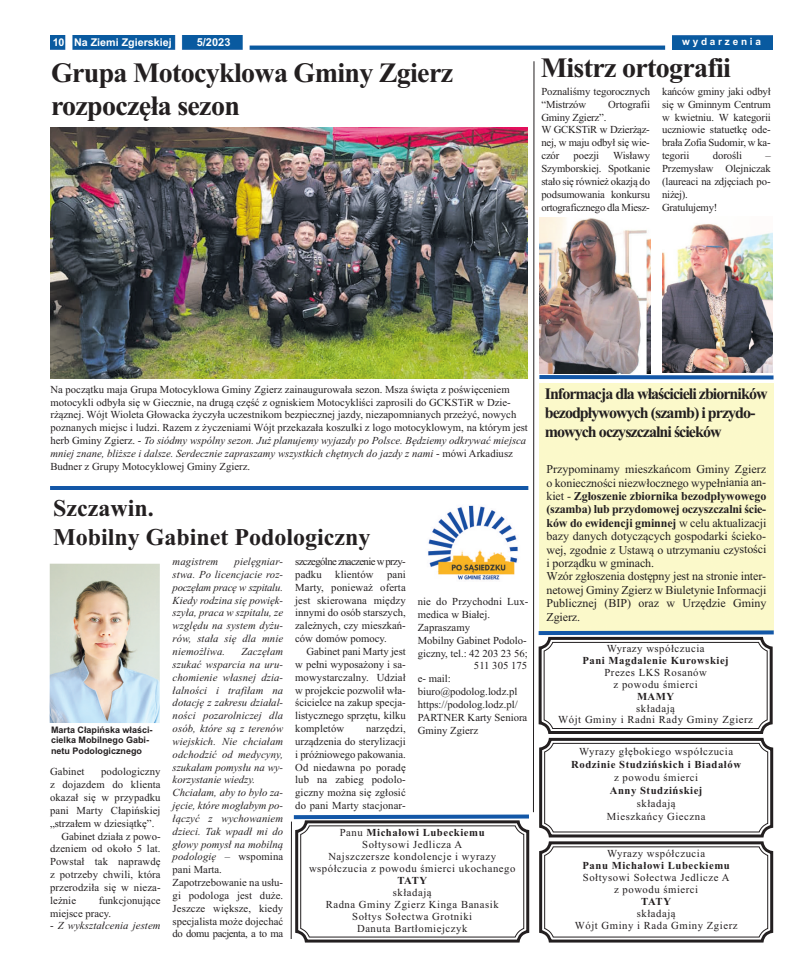
<style>
.page{position:relative;width:794px;height:978px;background:#fff}
.page>*{position:absolute;margin:0;border:0;box-sizing:border-box;transform-origin:0 0}
.t1{font:700 28px/33.6px "Times New Roman";letter-spacing:-.025em;color:#231f20}
.t2{font:700 24px/28.8px "Times New Roman";color:#231f20}
.t3{font:700 16px/19.2px "Times New Roman";letter-spacing:-.06em;color:#231f20}
.t4{font:12px/13.4px "Times New Roman";letter-spacing:-.01em;color:#231f20}
.t5{font:700 11px "Arial";color:#fff}
.t6{font:10.7px/12.8px "Times New Roman";color:#231f20;text-align:justify}
.t7{font:italic 10.7px/12.8px "Times New Roman";letter-spacing:.01em;color:#231f20;text-align:justify}
.t8{font:10.7px/12px "Times New Roman";letter-spacing:.05em;color:#231f20;text-align:center}
.t9{font:700 10.7px "Times New Roman";letter-spacing:.05em;color:#231f20}
.t10{font:10.7px/12.8px "Times New Roman";letter-spacing:-.02em;color:#231f20}
.t11{font:10.7px/12.8px "Times New Roman";letter-spacing:-.055em;color:#231f20}
.t12{font:700 10.7px "Arial";color:#fff}
.t13{font:700 10px "Arial";letter-spacing:.28em;color:#fff}
.t14{font:700 9px/10.8px "Arial";color:#231f20}
.s1{font-style:italic}
.s2{font-style:normal}
.s3{font-weight:700}
</style>
<div class="page">
<img style="left:50px;top:35px;width:722px;height:14px">
<img style="left:50px;top:128px;width:240px;height:251px">
<hr style="left:50px;top:486px;width:478px;height:4px;background:#1357a7">
<img style="left:50px;top:564px;width:110px;height:159px">
<img style="left:290px;top:61px;width:484px;height:882px">
<hr style="left:291px;top:822px;width:1px;height:117px;background:#231f20">
<p class="t12" style="left:53px;top:36px;width:120px">10 Na Ziemi Zgierskiej</p>
<p class="t5" style="left:197px;top:36px;width:35px">5/2023</p>
<p class="t13" style="left:682px;top:36px;width:80px">wydarzenia</p>
<h1 class="t1" style="left:51px;top:55px;width:404px">Grupa Motocyklowa Gminy Zgierz rozpoczęła sezon</h1>
<h1 class="t1" style="left:540px;top:50px;width:192px">Mistrz ortografii</h1>
<p class="t6" style="left:541px;top:85px;width:110px">Poznaliśmy tegorocznych “Mistrzów</p>
<p class="t6" style="left:608px;top:98px;width:43px">Ortografii</p>
<p class="t10" style="left:541px;top:111px;width:110px">Gminy Zgierz”.<br>W GCKSTiR w Dzierżąz&shy;nej, w maju odbył się wie&shy;czór</p>
<p class="t6" style="left:573px;top:149px;width:27px">poezji</p>
<p class="t6" style="left:541px;top:149px;width:110px;text-indent:72px">Wisławy Szymborskiej. Spotkanie stało się również okazją do podsumowania konkursu ortograficznego dla Miesz-</p>
<p class="t6" style="left:662px;top:85px;width:110px">kańców gminy jaki odbył się w Gminnym Centrum w kwietniu. W kategorii uczniowie statuetkę ode&shy;brała Zofia Sudomir, w ka&shy;tegorii</p>
<p class="t6" style="left:713px;top:149px;width:31px">dorośli</p>
<p class="t6" style="left:662px;top:149px;width:110px;text-align:left;text-indent:103px">–<br>Przemysław Olejniczak (laureaci na zdjęciach po&shy;niżej).<br>Gratulujemy!</p>
<p class="t6" style="left:50px;top:383px;width:479px;text-align:left">Na początku maja Grupa Motocyklowa Gminy Zgierz zainaugurowała sezon. Msza święta z poświęceniem motocykli odbyła się w Giecznie, na drugą część z ogniskiem Motocykliści zaprosili do GCKSTiR w Dzie&shy;rżąznej. Wójt Wioleta Głowacka życzyła uczestnikom bezpiecznej jazdy, niezapomnianych przeżyć, nowych poznanych miejsc i ludzi. Razem z życzeniami Wójt przekazała koszulki z logo motocyklowym, na którym jest herb Gminy Zgierz. - <span class="s1">To siódmy wspólny sezon. Już planujemy wyjazdy po Polsce. Będziemy odkrywać miejsca mniej znane, bliższe i dalsze. Serdecznie zapraszamy wszystkich chętnych do jazdy z nami</span> - mówi Arkadiusz Budner z Grupy Motocyklowej Gminy Zgierz.</p>
<h2 class="t2" style="left:53px;top:493px;width:319px">Szczawin.<br>Mobilny Gabinet Podologiczny</h2>
<p class="t14" style="left:51px;top:724px;width:103px">Marta Cłapińska właści&shy;cielka Mobilnego Gabi&shy;netu Podologicznego</p>
<p class="t6" style="left:50px;top:765px;width:36px">Gabinet</p>
<p class="t6" style="left:101px;top:765px;width:61px">podologiczny</p>
<p class="t6" style="left:50px;top:778px;width:112px">z dojazdem do klienta</p>
<p class="t6" style="left:50px;top:791px;width:112px">okazał się w przypadku</p>
<p class="t6" style="left:50px;top:804px;width:112px">pani Marty Cłapińskiej</p>
<p class="t6" style="left:50px;top:817px;width:106px">„strzałem w dziesiątkę”.</p>
<p class="t6" style="left:61px;top:829px;width:101px">Gabinet działa z powo-</p>
<p class="t6" style="left:50px;top:842px;width:112px">dzeniem od około 5 lat.</p>
<p class="t6" style="left:50px;top:855px;width:112px">Powstał tak naprawdę</p>
<p class="t6" style="left:50px;top:868px;width:112px">z potrzeby chwili, która</p>
<p class="t6" style="left:50px;top:881px;width:112px">przerodziła się w nieza-</p>
<p class="t6" style="left:50px;top:894px;width:28px">leżnie</p>
<p class="t6" style="left:50px;top:894px;width:112px;text-indent:49px">funkcjonujące miejsce pracy.</p>
<p class="t7" style="left:50px;top:919px;width:112px"><span class="s2">-</span> Z wykształcenia jestem</p>
<p class="t7" style="left:173px;top:555px;width:112px;text-indent:62px">pielęgniar&shy;stwa. Po licencjacie roz&shy;poczęłam pracę w szpitalu.<br>Kiedy rodzina się powięk&shy;szyła, praca w szpitalu, ze względu na system dyżu&shy;rów, stała się dla mnie niemożliwa.</p>
<p class="t7" style="left:173px;top:555px;width:47px">magistrem</p>
<p class="t7" style="left:173px;top:645px;width:112px;text-align:left;text-indent:69px">Zaczęłam szukać wsparcia na uru&shy;chomienie własnej dzia&shy;łalności i trafiłam na dotację z zakresu działal&shy;ności pozarolniczej dla osób, które są z terenów wiejskich. Nie chciałam odchodzić od medycyny, szukałam pomysłu na wy&shy;korzystanie wiedzy.<br>Chciałam, aby to było za&shy;jęcie, które mogłabym po&shy;łączyć z wychowaniem dzieci. Tak wpadł mi do głowy pomysł na mobilną podologię <span class="s2">– wspomina pani Marta.<br>Zapotrzebowanie na usłu&shy;gi podologa jest duże.<br>Jeszcze większe, kiedy specjalista może dojechać do domu pacjenta, a to ma</span></p>
<p class="t11" style="left:295px;top:555px;width:112px">szczególne znaczenie w przy&shy;padku</p>
<p class="t6" style="left:295px;top:568px;width:112px;text-indent:92px">pani Marty, ponieważ oferta jest skierowana między innymi do osób starszych, zależnych, czy mieszkań&shy;ców domów pomocy.</p>
<p class="t6" style="left:295px;top:645px;width:112px;text-indent:11px">Gabinet pani Marty jest w pełni wyposażony i sa&shy;mowystarczalny. Udział w projekcie pozwolił wła&shy;ścicielce na zakup specja&shy;listycznego sprzętu, kilku kompletów</p>
<p class="t6" style="left:335px;top:568px;width:40px">klientów</p>
<p class="t6" style="left:295px;top:722px;width:112px;text-indent:71px">narzędzi, urządzenia do sterylizacji i próżniowego pakowania.<br>Od niedawna po poradę lub na zabieg podolo&shy;giczny można się zgłosić do pani Marty stacjonar-</p>
<p class="t6" style="left:418px;top:595px;width:112px">nie do Przychodni Lux-</p>
<p class="t6" style="left:418px;top:608px;width:74px">medica w Białej.</p>
<p class="t6" style="left:418px;top:621px;width:54px">Zapraszamy</p>
<p class="t6" style="left:418px;top:634px;width:110px">Mobilny Gabinet Podolo-</p>
<p class="t6" style="left:418px;top:646px;width:111px">giczny, tel.: 42 203 23 56;</p>
<p class="t6" style="left:474px;top:659px;width:55px">511 305 175</p>
<p class="t6" style="left:418px;top:672px;width:34px">e- mail:</p>
<p class="t6" style="left:418px;top:685px;width:101px">biuro@podolog.lodz.pl</p>
<p class="t6" style="left:418px;top:698px;width:101px">https://podolog.lodz.pl/</p>
<p class="t6" style="left:418px;top:711px;width:111px">PARTNER Karty Seniora</p>
<p class="t6" style="left:418px;top:723px;width:62px">Gminy Zgierz</p>
<p class="t8" style="left:309px;top:826px;width:208px">Panu <span class="s3">Michałowi Lubeckiemu<br></span>Sołtysowi Jedlicza A<br>Najszczersze kondolencje i wyrazy współczucia z powodu śmierci ukochanego</p>
<p class="t9" style="left:397px;top:874px;width:31px">TATY</p>
<p class="t8" style="left:326px;top:886px;width:174px">składają<br>Radna Gminy Zgierz Kinga Banasik<br>Sołtys Sołectwa Grotniki<br>Danuta Bartłomiejczyk</p>
<h3 class="t3" style="left:545px;top:384px;width:224px">Informacja dla właścicieli zbiorników bezodpływowych (szamb) i przydo&shy;mowych oczyszczalni ścieków</h3>
<p class="t4" style="left:546px;top:462px;width:221px">Przypominamy mieszkańcom Gminy Zgierz o konieczności niezwłocznego wypełniania an&shy;kiet - <span class="s3">Zgłoszenie zbiornika bezodpływowego (szamba) lub przydomowej oczyszczalni ście&shy;ków do ewidencji gminnej</span> w celu aktualizacji bazy danych dotyczących gospodarki ścieko&shy;wej, zgodnie z Ustawą o utrzymaniu czystości i porządku w gminach.<br>Wzór zgłoszenia dostępny jest na stronie inter&shy;netowej Gminy Zgierz w Biuletynie Informacji Publicznej (BIP) oraz w Urzędzie Gminy Zgierz.</p>
<p class="t8" style="left:606px;top:643px;width:99px">Wyrazy współczucia</p>
<p class="t9" style="left:582px;top:654px;width:148px">Pani Magdalenie Kurowskiej</p>
<p class="t8" style="left:604px;top:666px;width:104px">Prezes LKS Rosanów z powodu śmierci</p>
<p class="t9" style="left:637px;top:690px;width:39px">MAMY</p>
<p class="t8" style="left:558px;top:702px;width:196px">składają<br>Wójt Gminy i Radni Rady Gminy Zgierz</p>
<p class="t8" style="left:579px;top:746px;width:155px">Wyrazy głębokiego współczucia</p>
<p class="t9" style="left:571px;top:758px;width:171px">Rodzinie Studzińskich i Biadałów</p>
<p class="t8" style="left:614px;top:772px;width:86px">z powodu śmierci</p>
<p class="t9" style="left:610px;top:784px;width:94px">Anny Studzińskiej</p>
<p class="t8" style="left:607px;top:797px;width:100px;line-height:13px">składają<br>Mieszkańcy Gieczna</p>
<p class="t8" style="left:607px;top:847px;width:99px">Wyrazy współczucia</p>
<p class="t9" style="left:582px;top:859px;width:149px">Panu Michałowi Lubeckiemu</p>
<p class="t8" style="left:583px;top:871px;width:148px">Sołtysowi Sołectwa Jedlicze A z powodu śmierci</p>
<p class="t9" style="left:641px;top:895px;width:31px">TATY</p>
<p class="t8" style="left:575px;top:907px;width:164px">składają<br>Wójt Gminy i Rada Gminy Zgierz</p>
</div>
